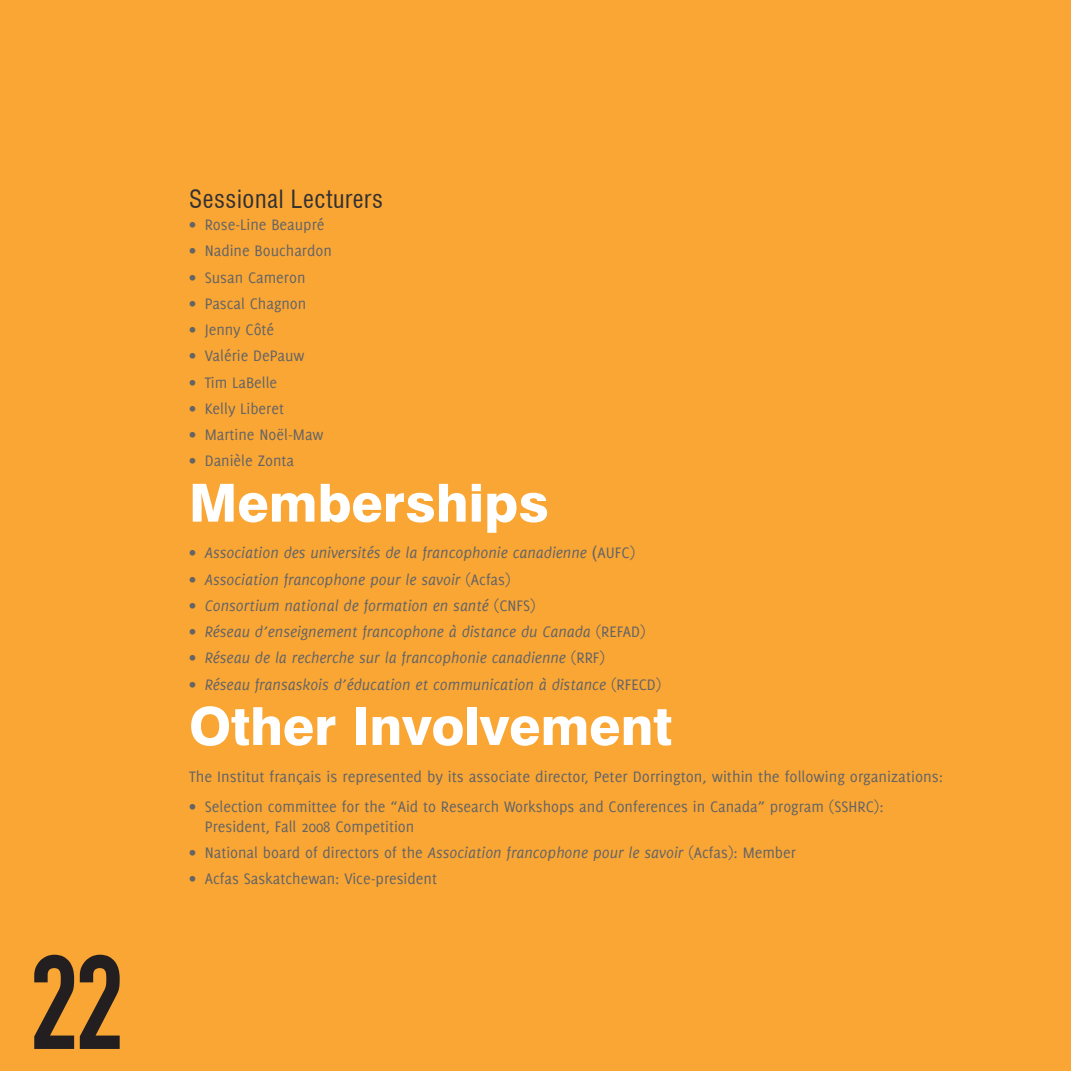
<style>
.page{position:relative;width:1071px;height:1071px;background:#faa634}
.page>*{position:absolute;margin:0;border:0;box-sizing:border-box;transform-origin:0 0}
.t1{font:131.25px "DIN Engschrift";color:#231f20}
.t2{font:800 52.5px "Swiss 721 BT";color:#fff}
.t3{font:condensed 24.5px "Swiss 721 BT";letter-spacing:.025em;color:#323031}
.t4{font:16.62px/19.9px "Delicious";color:#636466}
.t5{font:italic 16.62px "Delicious";color:#636466}
.s1{font-family:"Arial";font-style:normal;font-size:17.5px}
.s2{font-style:normal}
.s3{font-style:italic}
</style>
<div class="page">
<h1 class="t1" style="left:30px;top:926px;width:96px">22</h1>
<h3 class="t3" style="left:189px;top:184px;width:195px">Sessional Lecturers</h3>
<p class="t4" style="left:189px;top:214px;width:137px">• Rose-Line Beaupré</p>
<p class="t4" style="left:189px;top:241px;width:144px">• Nadine Bouchardon</p>
<p class="t4" style="left:189px;top:267px;width:118px">• Susan Cameron</p>
<p class="t4" style="left:189px;top:293px;width:119px">• Pascal Chagnon</p>
<p class="t4" style="left:189px;top:319px;width:87px">• Jenny Côté</p>
<p class="t4" style="left:189px;top:346px;width:117px">• Valérie DePauw</p>
<p class="t4" style="left:189px;top:372px;width:90px">• Tim LaBelle</p>
<p class="t4" style="left:189px;top:398px;width:97px">• Kelly Liberet</p>
<p class="t4" style="left:189px;top:424px;width:136px">• Martine Noël-Maw</p>
<p class="t4" style="left:189px;top:451px;width:107px">• Danièle Zonta</p>
<h2 class="t2" style="left:189px;top:471px;width:361px">Memberships</h2>
<p class="t5" style="left:189px;top:544px;width:448px">• Association des universités de la francophonie canadienne <span class="s1">(</span><span class="s2">AUFC)</span></p>
<p class="t5" style="left:189px;top:570px;width:323px">• Association francophone pour le savoir <span class="s2">(Acfas)</span></p>
<p class="t5" style="left:189px;top:596px;width:348px">• Consortium national de formation en santé <span class="s2">(CNFS)</span></p>
<p class="t5" style="left:189px;top:622px;width:458px">• Réseau d’enseignement francophone à distance du Canada <span class="s2">(REFAD)</span></p>
<p class="t5" style="left:189px;top:649px;width:418px">• Réseau de la recherche sur la francophonie canadienne <span class="s2">(RRF)</span></p>
<p class="t5" style="left:189px;top:675px;width:474px">• Réseau fransaskois d’éducation et communication à distance <span class="s2">(RFECD)</span></p>
<h2 class="t2" style="left:189px;top:694px;width:485px">Other Involvement</h2>
<p class="t4" style="left:189px;top:766px;width:756px">The Institut français is represented by its associate director, Peter Dorrington, within the following organizations:</p>
<p class="t4" style="left:205px;top:796px;width:680px;text-indent:-16px">• Selection committee for the “Aid to Research Workshops and Conferences in Canada” program (SSHRC):<br>President, Fall 2008 Competition</p>
<p class="t4" style="left:189px;top:842px;width:609px">• National board of directors of the <span class="s3">Association francophone pour le savoir</span> (Acfas): Member</p>
<p class="t4" style="left:189px;top:869px;width:249px">• Acfas Saskatchewan: Vice-president</p>
</div>
